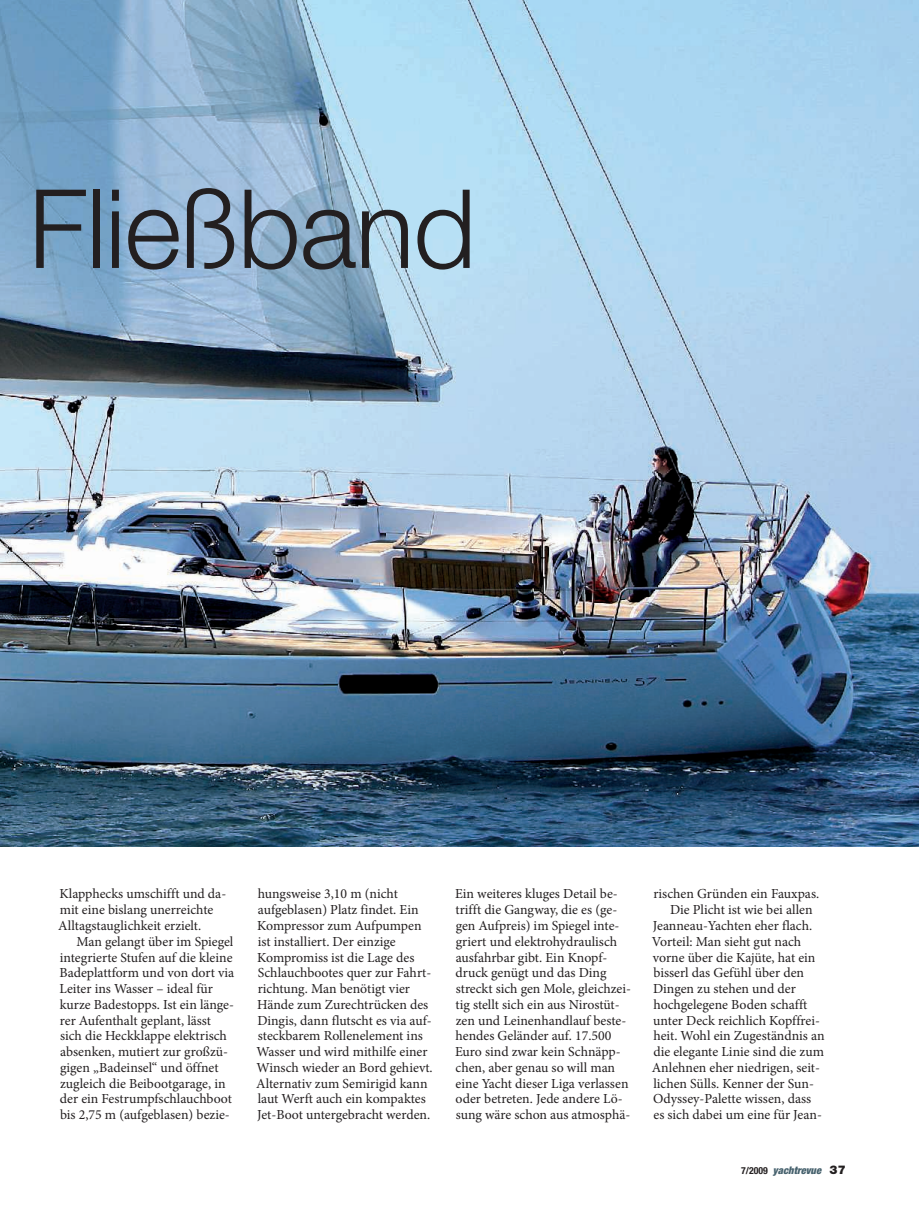
<style>
.page{position:relative;width:919px;height:1217px;background:#fff}
.page>*{position:absolute;margin:0;border:0;box-sizing:border-box;transform-origin:0 0}
.t1{font:300 109.5px "Helvetica Neue LT Std";letter-spacing:-.01em;color:#231f20}
.t2{font:13.8px/15.8px "Minion Pro";color:#231f20}
.t3{font:italic 900 condensed 10.5px "Helvetica Neue LT Std";color:#47626e}
.s1{font-weight:700;font-style:normal;font-size:9.75px;color:#231f20}
.s2{font-style:normal;font-stretch:normal;font-size:12px;color:#231f20}
</style>
<div class="page">
<img style="left:0;top:0;width:918px;height:846px">
<h1 class="t1" style="left:28px;top:166px;width:449px">Fließband</h1>
<p class="t2" style="left:58px;top:885px;width:169px">Klapphecks umschifft und da&shy;mit eine bislang unerreichte<br>Alltagstauglichkeit erzielt.</p>
<p class="t2" style="left:59px;top:932px;width:176px;text-indent:17px">Man gelangt über im Spiegel integrierte Stufen auf die kleine<br>Badeplattform und von dort via<br>Leiter ins Wasser – ideal für kurze Badestopps. Ist ein länge&shy;rer Aufenthalt geplant, lässt sich die Heckklappe elektrisch absenken, mutiert zur großzü&shy;gigen „Badeinsel“ und öffnet zugleich die Beibootgarage, in der ein Festrumpfschlauchboot bis 2,75 m (aufgeblasen) bezie-</p>
<p class="t2" style="left:256px;top:885px;width:178px">hungsweise 3,10 m (nicht aufgeblasen) Platz findet. Ein<br>Kompressor zum Aufpumpen ist installiert. Der einzige<br>Kompromiss ist die Lage des<br>Schlauchbootes quer zur Fahrt&shy;richtung. Man benötigt vier<br>Hände zum Zurechtrücken des<br>Dingis, dann flutscht es via auf&shy;steckbarem Rollenelement ins<br>Wasser und wird mithilfe einer<br>Winsch wieder an Bord gehievt.<br>Alternativ zum Semirigid kann laut Werft auch ein kompaktes<br>Jet-Boot untergebracht werden.</p>
<p class="t2" style="left:455px;top:885px;width:177px">Ein weiteres kluges Detail be&shy;trifft die Gangway, die es (ge&shy;gen Aufpreis) im Spiegel inte&shy;griert und elektrohydraulisch ausfahrbar gibt. Ein Knopf&shy;druck genügt und das Ding streckt sich gen Mole, gleichzei&shy;tig stellt sich ein aus Nirostüt&shy;zen und Leinenhandlauf beste&shy;hendes Geländer auf. 17.500<br>Euro sind zwar kein Schnäpp&shy;chen, aber genau so will man eine Yacht dieser Liga verlassen oder betreten. Jede andere Lö&shy;sung wäre schon aus atmosphä-</p>
<p class="t2" style="left:653px;top:885px;width:167px">rischen Gründen ein Fauxpas.</p>
<p class="t2" style="left:670px;top:901px;width:144px">Die Plicht ist wie bei allen</p>
<p class="t2" style="left:652px;top:917px;width:161px">Jeanneau-Yachten eher flach.</p>
<p class="t2" style="left:651px;top:932px;width:151px">Vorteil: Man sieht gut nach</p>
<p class="t2" style="left:652px;top:948px;width:164px">vorne über die Kajüte, hat ein</p>
<p class="t2" style="left:653px;top:964px;width:152px">bisserl das Gefühl über den</p>
<p class="t2" style="left:653px;top:980px;width:144px">Dingen zu stehen und der</p>
<p class="t2" style="left:653px;top:995px;width:155px">hochgelegene Boden schafft</p>
<p class="t2" style="left:653px;top:1011px;width:168px">unter Deck reichlich Kopffrei-</p>
<p class="t2" style="left:653px;top:1027px;width:173px">heit. Wohl ein Zugeständnis an</p>
<p class="t2" style="left:653px;top:1043px;width:172px">die elegante Linie sind die zum</p>
<p class="t2" style="left:651px;top:1058px;width:170px">Anlehnen eher niedrigen, seit-</p>
<p class="t2" style="left:653px;top:1074px;width:162px">lichen Sülls. Kenner der Sun-</p>
<p class="t2" style="left:653px;top:1090px;width:159px">Odyssey-Palette wissen, dass</p>
<p class="t2" style="left:653px;top:1106px;width:170px">es sich dabei um eine für Jean-</p>
<p class="t3" style="left:741px;top:1164px;width:106px"><span class="s1">7/2009</span> yachtrevue <span class="s2">37</span></p>
</div>
